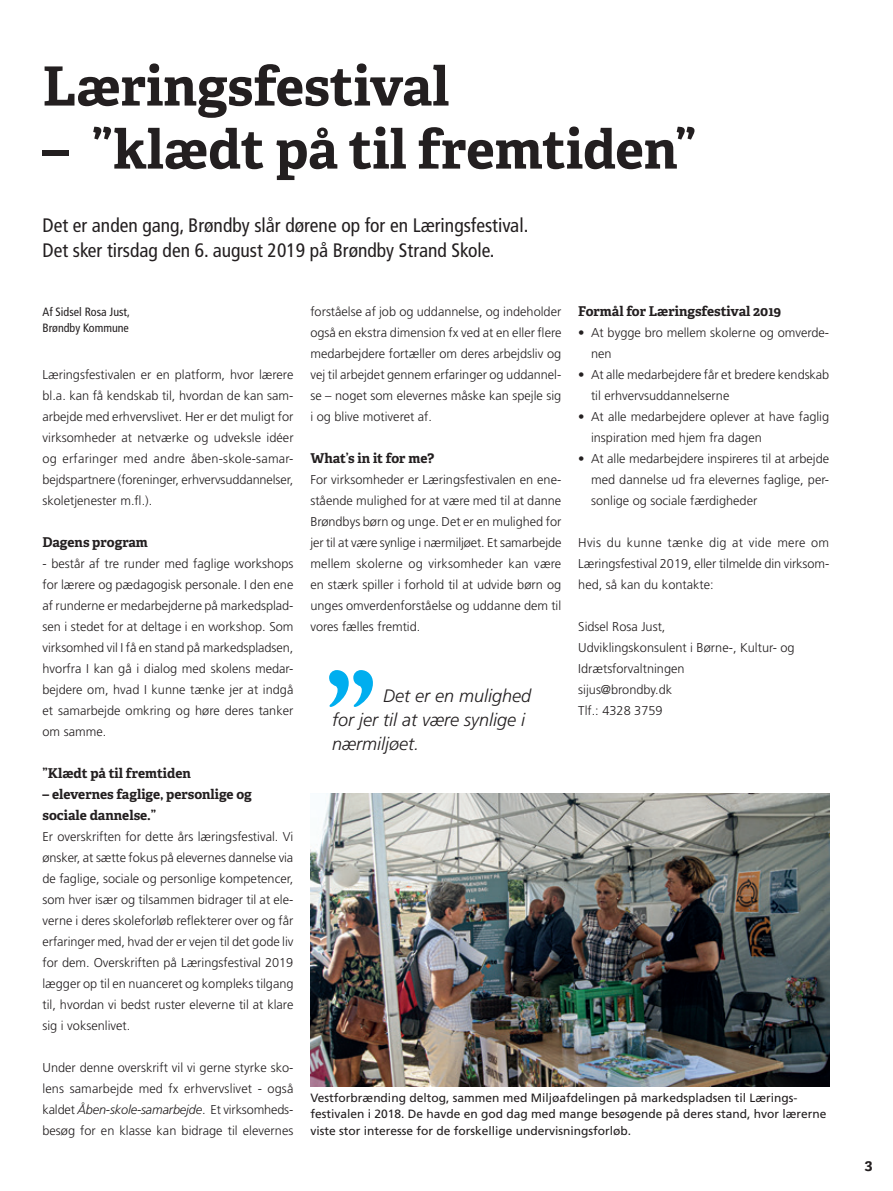
<style>
.page{position:relative;width:893px;height:1191px;background:#fff}
.page>*{position:absolute;margin:0;border:0;box-sizing:border-box;transform-origin:0 0}
.t1{font:700 128.1px "Adobe Caslon Pro";color:#00aeef}
.t2{font:700 54px "Adelle Basic";color:#231f20}
.t3{font:condensed 19.5px/25.5px "Frutiger LT Std";color:#231f20}
.t4{font:italic 300 18px/24px "Frutiger";color:#231f20}
.t5{font:700 15px "Adelle Basic";color:#231f20}
.t6{font:700 13.5px/21px "Adelle Basic";color:#231f20}
.t7{font:300 12.75px/21px "Frutiger LT Std";color:#231f20;text-align:justify}
.t8{font:12px/16.5px "Frutiger LT Std";color:#231f20}
.t9{font:condensed 12px/16.5px "Frutiger LT Std";color:#231f20}
.s1{font-style:italic}
</style>
<div class="page">
<img style="left:310px;top:794px;width:519px;height:292px">
<h2 class="t2" style="left:43px;top:52px;width:408px">Læringsfestival</h2>
<h2 class="t2" style="left:43px;top:115px;width:656px">– ”klædt på til fremtiden”</h2>
<h3 class="t3" style="left:43px;top:212px;width:487px">Det er anden gang, Brøndby slår dørene op for en Læringsfestival.<br>Det sker tirsdag den 6. august 2019 på Brøndby Strand Skole.</h3>
<p class="t9" style="left:43px;top:303px;width:89px">Af Sidsel Rosa Just,<br>Brøndby Kommune</p>
<p class="t7" style="left:43px;top:364px;width:253px">Læringsfestivalen er en platform, hvor lærere bl.a. kan få kendskab til, hvordan de kan sam&shy;arbejde med erhvervslivet. Her er det muligt for virksomheder at netværke og udveksle idéer og erfaringer med andre åben-skole-samar&shy;bejdspartnere (foreninger, erhvervsuddannelser, skoletjenester m.fl.).</p>
<p class="t6" style="left:43px;top:531px;width:107px">Dagens program</p>
<p class="t7" style="left:43px;top:553px;width:252px">- består af tre runder med faglige workshops for lærere og pædagogisk personale. I den ene af runderne er medarbejderne på markedsplad&shy;sen i stedet for at deltage i en workshop. Som virksomhed vil I få en stand på markedspladsen, hvorfra I kan gå i dialog med skolens medar&shy;bejdere om, hvad I kunne tænke jer at indgå et samarbejde omkring og høre deres tanker om samme.</p>
<p class="t6" style="left:43px;top:762px;width:150px">”Klædt på til fremtiden</p>
<p class="t6" style="left:43px;top:783px;width:211px">– elevernes faglige, personlige og sociale dannelse.”</p>
<p class="t7" style="left:43px;top:826px;width:252px">Er overskriften for dette års læringsfestival. Vi ønsker, at sætte fokus på elevernes dannelse via de faglige, sociale og personlige kompetencer, som hver især og tilsammen bidrager til at ele&shy;verne i deres skoleforløb reflekterer over og får erfaringer med, hvad der er vejen til det gode liv for dem. Overskriften på Læringsfestival 2019 lægger op til en nuanceret og kompleks tilgang til, hvordan vi bedst ruster eleverne til at klare sig i voksenlivet.</p>
<p class="t7" style="left:43px;top:1057px;width:252px">Under denne overskrift vil vi gerne styrke sko&shy;lens samarbejde med fx erhvervslivet - også kaldet <span class="s1">Åben-skole-samarbejde</span>. Et virksomheds&shy;besøg for en klasse kan bidrage til elevernes</p>
<p class="t7" style="left:310px;top:301px;width:253px">forståelse af job og uddannelse, og indeholder også en ekstra dimension fx ved at en eller flere medarbejdere fortæller om deres arbejdsliv og vej til arbejdet gennem erfaringer og uddannel&shy;se – noget som elevernes måske kan spejle sig i og blive motiveret af.</p>
<p class="t6" style="left:310px;top:447px;width:126px">What’s in it for me?</p>
<p class="t7" style="left:310px;top:469px;width:253px">For virksomheder er Læringsfestivalen en ene&shy;stående mulighed for at være med til at danne Brøndbys børn og unge. Det er en mulighed for jer til at være synlige i nærmiljøet. Et samarbejde mellem skolerne og virksomheder kan være en stærk spiller i forhold til at udvide børn og unges omverdenforståelse og uddanne dem til vores fælles fremtid.</p>
<h1 class="t1" style="left:325px;top:643px;width:53px">”</h1>
<h3 class="t4" style="left:332px;top:683px;width:201px;text-indent:51px">Det er en mulighed for jer til at være synlige i nærmiljøet.</h3>
<p class="t6" style="left:578px;top:300px;width:204px">Formål for Læringsfestival 2019</p>
<p class="t7" style="left:591px;top:322px;width:240px;text-indent:-13px">• At bygge bro mellem skolerne og omverde&shy;nen</p>
<p class="t7" style="left:591px;top:364px;width:240px;text-indent:-13px">• At alle medarbejdere får et bredere kendskab til erhvervsuddannelserne</p>
<p class="t7" style="left:591px;top:406px;width:240px;text-indent:-13px">• At alle medarbejdere oplever at have faglig inspiration med hjem fra dagen</p>
<p class="t7" style="left:591px;top:448px;width:240px;text-indent:-13px">• At alle medarbejdere inspireres til at arbejde med dannelse ud fra elevernes faglige, per&shy;sonlige og sociale færdigheder</p>
<p class="t7" style="left:578px;top:532px;width:252px">Hvis du kunne tænke dig at vide mere om Læringsfestival 2019, eller tilmelde din virksom&shy;hed, så kan du kontakte:</p>
<p class="t7" style="left:578px;top:616px;width:218px;text-align:left">Sidsel Rosa Just,<br>Udviklingskonsulent i Børne-, Kultur- og<br>Idrætsforvaltningen<br>sijus@brondby.dk<br>Tlf.: 4328 3759</p>
<p class="t8" style="left:310px;top:1089px;width:518px">Vestforbrænding deltog, sammen med Miljøafdelingen på markedspladsen til Lærings&shy;festivalen i 2018. De havde en god dag med mange besøgende på deres stand, hvor lærerne viste stor interesse for de forskellige undervisningsforløb.</p>
<p class="t5" style="left:865px;top:1154px;width:9px">3</p>
</div>
